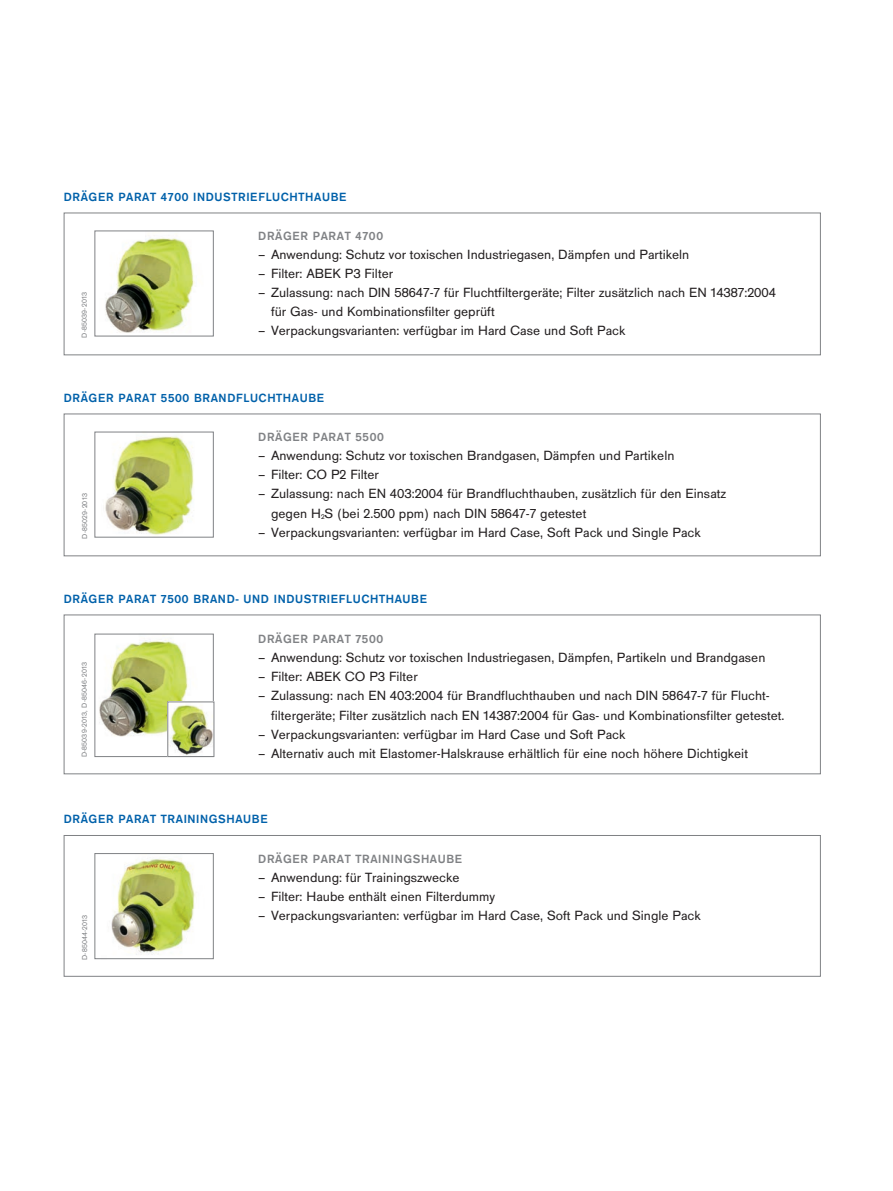
<style>
.page{position:relative;width:893px;height:1191px;background:#fff}
.page>*{position:absolute;margin:0;border:0;box-sizing:border-box;transform-origin:0 0}
.t1{font:13.8px/19.2px "Draeger San";color:#231f20}
.t2{font:700 12.3px "Draeger San";letter-spacing:.05em;color:#0161aa}
.t3{font:700 12.3px "Draeger San";letter-spacing:.05em;color:#808285}
.t4{font:7.5px "Draeger San";letter-spacing:.025em;color:#808285}
</style>
<div class="page">
<div style="left:64px;top:614px;width:757px;height:160px;border:1px solid #808285"></div>
<div style="left:64px;top:414px;width:757px;height:142px;border:1px solid #808285"></div>
<div style="left:64px;top:213px;width:757px;height:142px;border:1px solid #808285"></div>
<div style="left:64px;top:835px;width:757px;height:141px;border:1px solid #808285"></div>
<img style="left:111px;top:858px;width:85px;height:97px">
<div style="left:95px;top:853px;width:119px;height:106px;border:1px solid #808285"></div>
<img style="left:105px;top:436px;width:89px;height:99px">
<div style="left:95px;top:432px;width:119px;height:105px;border:1px solid #808285"></div>
<img style="left:105px;top:238px;width:90px;height:95px">
<img style="left:99px;top:639px;width:90px;height:98px">
<div style="left:95px;top:634px;width:119px;height:123px;border:1px solid #808285"></div>
<img style="left:169px;top:703px;width:43px;height:52px">
<div style="left:167px;top:701px;width:47px;height:56px;border:1px solid #808285"></div>
<p class="t2" style="left:64px;top:190px;width:71px">DRÄGER PARAT</p>
<p class="t2" style="left:161px;top:190px;width:71px">4700 IND USTRIEFL</p>
<p class="t2" style="left:272px;top:190px;width:18px">UCHTHA</p>
<p class="t2" style="left:322px;top:190px;width:17px">UBE</p>
<p class="t4" style="left:80px;top:338px;width:47px;rotate:-90deg">D-85039-2013</p>
<p class="t3" style="left:258px;top:229px;width:126px">DRÄG ER PARAT 4700</p>
<p class="t1" style="left:258px;top:245px;width:432px">– Anwendung: Schutz vor toxischen Industriegasen, Dämpfen und Partikeln</p>
<p class="t1" style="left:258px;top:264px;width:136px">– Filter: ABE K P3 Filter</p>
<p class="t1" style="left:271px;top:283px;width:507px;text-indent:-13px">– Zulassung: nach DIN 58647-7 für Fluchtfiltergeräte; Filter zusätzlich nach EN 14387:2004 für Gas- und Kombinationsfilter geprüft</p>
<p class="t1" style="left:258px;top:321px;width:369px">– Verpackungsvarianten: verfügbar im Hard Case und Soft Pack</p>
<p class="t2" style="left:64px;top:391px;width:71px">DRÄGER PARAT</p>
<p class="t2" style="left:161px;top:391px;width:42px">5500 BRANDFL</p>
<p class="t2" style="left:250px;top:391px;width:18px">UCHTHAUBE</p>
<p class="t4" style="left:80px;top:538px;width:47px;rotate:-90deg">D-85029-2013</p>
<p class="t3" style="left:258px;top:430px;width:71px">DRÄGER PARAT</p>
<p class="t3" style="left:355px;top:430px;width:30px">5500</p>
<p class="t1" style="left:258px;top:446px;width:418px">– Anwendung: Schutz vor toxischen Brandgasen, Dämpfen und Partikeln</p>
<p class="t1" style="left:258px;top:465px;width:122px">– Filter: CO P2 Filter</p>
<p class="t1" style="left:271px;top:484px;width:457px;text-indent:-13px">– Zulassung: nach EN 403:2004 für Brandfluchthauben, zusätzlich für den Einsatz gegen H <sub>2</sub>S (bei 2.500 ppm) nach DIN 58647-7 getestet</p>
<p class="t1" style="left:258px;top:523px;width:444px">– Verpackungsvarianten: verfügbar im Hard Case, Soft Pack und Single Pack</p>
<p class="t2" style="left:64px;top:592px;width:71px">DRÄGER PARAT</p>
<p class="t2" style="left:161px;top:592px;width:42px">7500 BRAND</p>
<p class="t2" style="left:235px;top:592px;width:77px">- UND INDUSTRIEFL</p>
<p class="t2" style="left:353px;top:592px;width:18px">UCHTHA</p>
<p class="t2" style="left:403px;top:592px;width:17px">UBE</p>
<p class="t4" style="left:80px;top:757px;width:97px;rotate:-90deg">D-85039-2013, D-85046-2013</p>
<p class="t3" style="left:258px;top:632px;width:71px">DRÄGER PARAT</p>
<p class="t3" style="left:355px;top:632px;width:29px">7500</p>
<p class="t1" style="left:258px;top:648px;width:509px">– Anwendung: Schutz vor toxischen Industriegasen, Dämpfen, Partikeln und Brandgasen</p>
<p class="t1" style="left:258px;top:667px;width:161px">– Filter: ABE K CO P3 Filter</p>
<p class="t1" style="left:271px;top:686px;width:515px;text-indent:-13px">– Zulassung: nach EN 403:2004 für Brandfluchthauben und nach DIN 58647-7 für Flucht&shy;filtergeräte; Filter zusätzlich nach EN 14387:2004 für Gas- und Kombinationsfilter getestet.</p>
<p class="t1" style="left:258px;top:725px;width:369px">– Verpackungsvarianten: verfügbar im Hard Case und Soft Pack</p>
<p class="t1" style="left:258px;top:744px;width:491px">– Alternativ auch mit Elastomer-Halskrause erhältlich für eine noch höhere Dichtigkeit</p>
<p class="t2" style="left:64px;top:812px;width:206px">DRÄG ER PARAT TRAININGSHAUBE</p>
<p class="t4" style="left:80px;top:960px;width:47px;rotate:-90deg">D-85044-2013</p>
<p class="t3" style="left:258px;top:851px;width:71px">DRÄGER PARAT</p>
<p class="t3" style="left:355px;top:851px;width:108px">TRAININGSHAUBE</p>
<p class="t1" style="left:258px;top:867px;width:203px">– Anwendung: für Trainingszwecke</p>
<p class="t1" style="left:258px;top:887px;width:238px">– Filter: Haube enthält einen Filterdummy</p>
<p class="t1" style="left:258px;top:906px;width:444px">– Verpackungsvarianten: verfügbar im Hard Case, Soft Pack und Single Pack</p>
</div>
